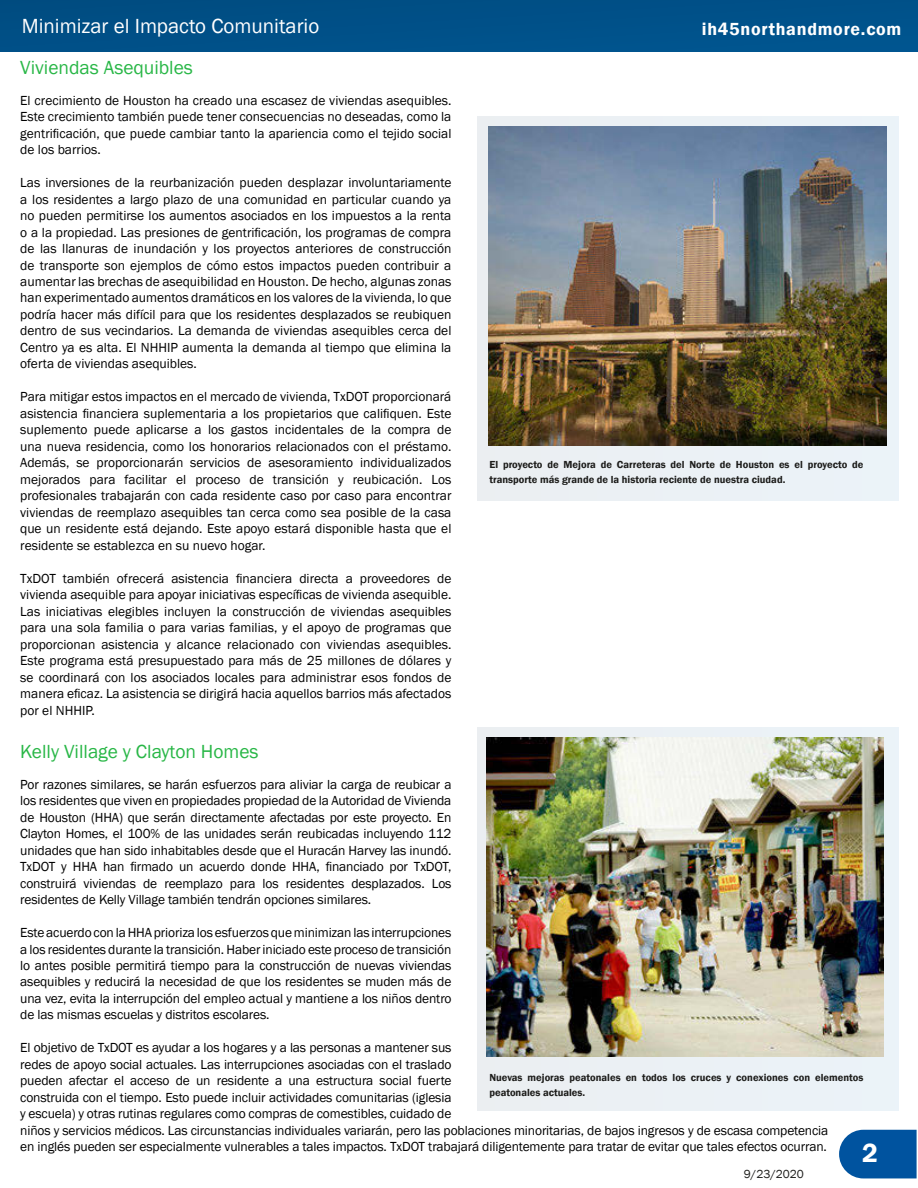
<style>
.page{position:relative;width:918px;height:1188px;background:#fff}
.page>*{position:absolute;margin:0;border:0;box-sizing:border-box;transform-origin:0 0}
.t1{font:600 27px "Franklin Gothic";color:#fff}
.t2{font:21px "Franklin Gothic";color:#fff}
.t3{font:19.5px "Franklin Gothic";color:#29b747}
.t4{font:600 18px "Franklin Gothic";letter-spacing:.04em;color:#fff}
.t5{font:13.5px/16.5px "Franklin Gothic";letter-spacing:-.01em;color:#000;text-align:justify}
.t6{font:12px "Franklin Gothic";color:#1d1d1b}
.t7{font:600 10.5px/15px "Franklin Gothic";color:#1d1d1b}
</style>
<div class="page">
<div style="left:0;top:0;width:918px;height:51px;background:#005088"></div>
<svg style="left:839px;top:1130px;width:78px;height:48px"></svg>
<div style="left:478px;top:728px;width:420px;height:383px;background:#ebf1f5"></div>
<img style="left:486px;top:737px;width:398px;height:319px">
<div style="left:478px;top:117px;width:420px;height:383px;background:#ebf1f5"></div>
<img style="left:489px;top:126px;width:398px;height:320px">
<p class="t2" style="left:22px;top:13px;width:299px">Minimizar el Impacto Comunitario</p>
<p class="t4" style="left:702px;top:18px;width:201px">ih45northandmore.com</p>
<p class="t3" style="left:20px;top:55px;width:174px">Viviendas Asequibles</p>
<p class="t5" style="left:20px;top:92px;width:433px">El crecimiento de Houston ha creado una escasez de viviendas asequibles.<br>Este crecimiento también puede tener consecuencias no deseadas, como la gentrificación, que puede cambiar tanto la apariencia como el tejido social de los barrios.</p>
<p class="t5" style="left:20px;top:175px;width:433px">Las inversiones de la reurbanización pueden desplazar involuntariamente a los residentes a largo plazo de una comunidad en particular cuando ya no pueden permitirse los aumentos asociados en los impuestos a la renta o a la propiedad. Las presiones de gentrificación, los programas de compra de las llanuras de inundación y los proyectos anteriores de construcción de transporte son ejemplos de cómo estos impactos pueden contribuir a aumentar las brechas de asequibilidad en Houston. De hecho, algunas zonas han experimentado aumentos dramáticos en los valores de la vivienda, lo que podría hacer más difícil para que los residentes desplazados se reubiquen dentro de sus vecindarios. La demanda de viviendas asequibles cerca del Centro ya es alta. El NHHIP aumenta la demanda al tiempo que elimina la oferta de viviendas asequibles.</p>
<p class="t5" style="left:20px;top:389px;width:433px">Para mitigar estos impactos en el mercado de vivienda, TxDOT proporcionará asistencia financiera suplementaria a los propietarios que califiquen. Este suplemento puede aplicarse a los gastos incidentales de la compra de una nueva residencia, como los honorarios relacionados con el préstamo.<br>Además, se proporcionarán servicios de asesoramiento individualizados mejorados para facilitar el proceso de transición y reubicación. Los profesionales trabajarán con cada residente caso por caso para encontrar viviendas de reemplazo asequibles tan cerca como sea posible de la casa que un residente está dejando. Este apoyo estará disponible hasta que el residente se establezca en su nuevo hogar.</p>
<p class="t5" style="left:20px;top:570px;width:433px">TxDOT también ofrecerá asistencia financiera directa a proveedores de vivienda asequible para apoyar iniciativas específicas de vivienda asequible.<br>Las iniciativas elegibles incluyen la construcción de viviendas asequibles para una sola familia o para varias familias, y el apoyo de programas que proporcionan asistencia y alcance relacionado con viviendas asequibles.<br>Este programa está presupuestado para más de 25 millones de dólares y se coordinará con los asociados locales para administrar esos fondos de manera eficaz. La asistencia se dirigirá hacia aquellos barrios más afectados por el NHHIP.</p>
<p class="t3" style="left:20px;top:739px;width:240px">Kelly Village y Clayton Homes</p>
<p class="t5" style="left:20px;top:776px;width:433px">Por razones similares, se harán esfuerzos para aliviar la carga de reubicar a los residentes que viven en propiedades propiedad de la Autoridad de Vivienda de Houston (HHA) que serán directamente afectadas por este proyecto. En Clayton Homes, el 100% de las unidades serán reubicadas incluyendo 112 unidades que han sido inhabitables desde que el Huracán Harvey las inundó.<br>TxDOT y HHA han firmado un acuerdo donde HHA, financiado por TxDOT, construirá viviendas de reemplazo para los residentes desplazados. Los residentes de Kelly Village también tendrán opciones similares.</p>
<p class="t5" style="left:20px;top:925px;width:433px">Este acuerdo con la HHA prioriza los esfuerzos que minimizan las interrupciones a los residentes durante la transición. Haber iniciado este proceso de transición lo antes posible permitirá tiempo para la construcción de nuevas viviendas asequibles y reducirá la necesidad de que los residentes se muden más de una vez, evita la interrupción del empleo actual y mantiene a los niños dentro de las mismas escuelas y distritos escolares.</p>
<p class="t5" style="left:20px;top:1040px;width:810px;text-align:left">El objetivo de TxDOT es ayudar a los hogares y a las personas a mantener sus<br>redes de apoyo social actuales. Las interrupciones asociadas con el traslado<br>pueden afectar el acceso de un residente a una estructura social fuerte<br>construida con el tiempo. Esto puede incluir actividades comunitarias (iglesia<br>y escuela) y otras rutinas regulares como compras de comestibles, cuidado de<br>niños y servicios médicos. Las circunstancias individuales variarán, pero las poblaciones minoritarias, de bajos ingresos y de escasa competencia</p>
<p class="t5" style="left:20px;top:1139px;width:808px">en inglés pueden ser especialmente vulnerables a tales impactos. TxDOT trabajará diligentemente para tratar de evitar que tales efectos ocurran.</p>
<p class="t7" style="left:489px;top:457px;width:376px">El proyecto de Mejora de Carreteras del Norte de Houston es el proyecto de transporte más grande de la historia reciente de nuestra ciudad.</p>
<p class="t7" style="left:489px;top:1071px;width:376px">Nuevas mejoras peatonales en todos los cruces y conexiones con elementos peatonales actuales.</p>
<p class="t1" style="left:862px;top:1137px;width:17px">2</p>
<p class="t6" style="left:744px;top:1167px;width:62px">9/23/2020</p>
</div>
